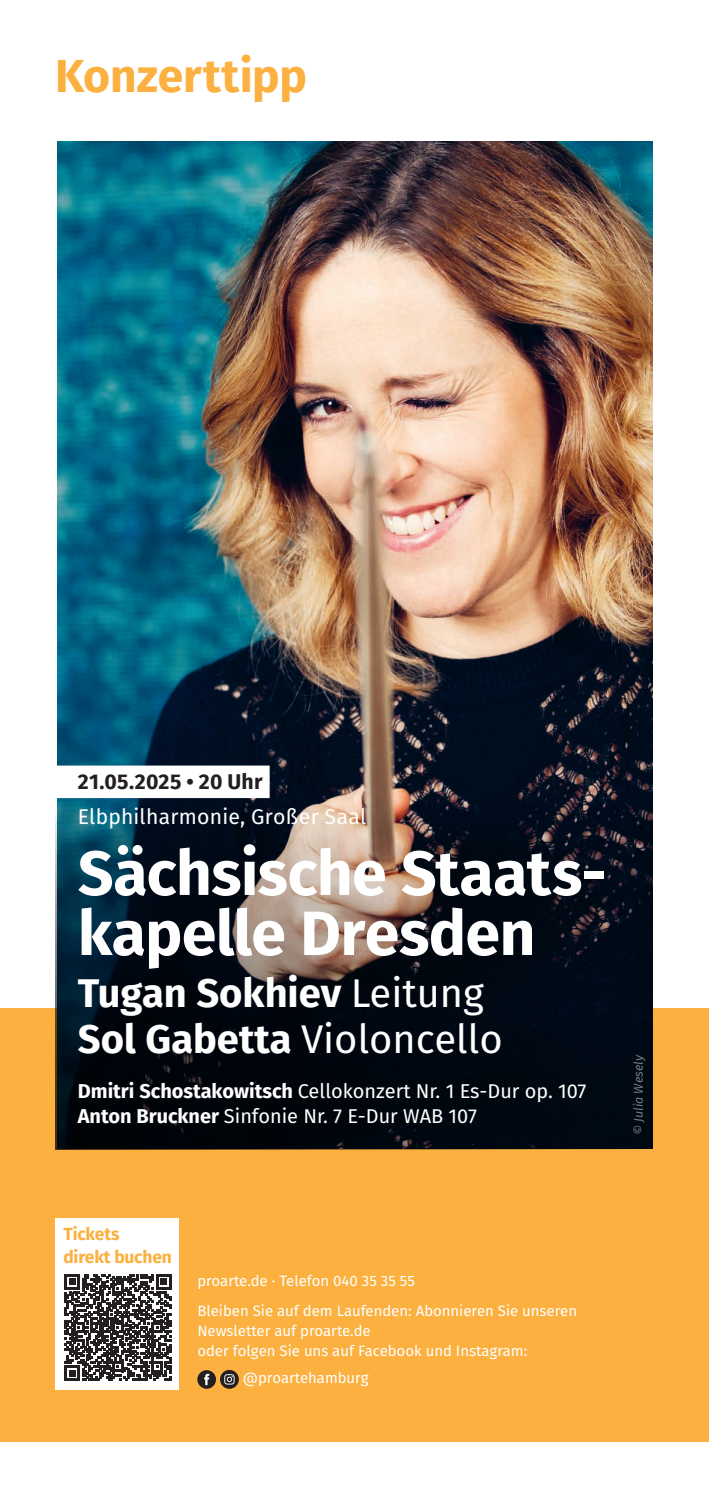
<style>
.page{position:relative;width:709px;height:1489px;background:#fff}
.page>*{position:absolute;margin:0;border:0;box-sizing:border-box;transform-origin:0 0}
.t1{font:700 62.5px/60px "Fira Sans";letter-spacing:-.01em;color:#fff}
.t2{font:700 46.25px "Fira Sans";color:#fbb03f}
.Konzerttipps_-_Werke{font:40px "Fira Sans";color:#fff}
.Konzerttipps_-_Werke-2{font:700 40px "Fira Sans";color:#fff}
.Spielstätte{font:21.25px "Fira Sans";letter-spacing:.01em;color:#fff}
.Datum_m_Balken{font:700 21.25px "Fira Sans";letter-spacing:.01em;color:#231f20}
.Konzerttipps_-_Werke-3{font:20px "Fira Sans";color:#fff}
.t3{font:700 17.5px/22.5px "Fira Sans";letter-spacing:-.01em;color:#fbb03f}
.t4{font:15px "Fira Sans";color:#fff}
.Fotocredit{font:italic 12.5px "Fira Sans";color:#7a7c7f}
.s1{font-weight:400}
.s2{font-weight:700}
</style>
<div class="page">
<div style="left:0;top:1008px;width:708px;height:433px;background:#fbb03f"></div>
<img style="left:58px;top:142px;width:594px;height:1006px">
<svg style="left:197px;top:1369px;width:19px;height:19px"></svg>
<svg style="left:204px;top:1373px;width:5px;height:11px"></svg>
<svg style="left:220px;top:1369px;width:19px;height:19px"></svg>
<svg style="left:224px;top:1373px;width:10px;height:11px"></svg>
<div style="left:55px;top:1217px;width:124px;height:172px;background:#fff"></div>
<svg style="left:65px;top:1274px;width:106px;height:106px"></svg>
<svg style="left:55px;top:805px;width:596px;height:344px;background:#181d25"></svg>
<div style="left:57px;top:765px;width:213px;height:33px;background:#fff"></div>
<p class="t2" style="left:55px;top:37px;width:253px">Konzerttipp</p>
<p class="Datum_m_Balken" style="left:78px;top:763px;width:186px">21.05.2025 • 20 Uhr</p>
<p class="Spielstätte" style="left:78px;top:800px;width:290px">Elbphilharmonie, Großer Saal</p>
<p class="t1" style="left:78px;top:838px;width:530px">Sächsische Staats&shy;kapelle Dresden</p>
<p class="Konzerttipps_-_Werke-2" style="left:78px;top:959px;width:407px">Tugan Sokhiev <span class="s1">Leitung</span></p>
<p class="Konzerttipps_-_Werke" style="left:78px;top:1008px;width:426px"><span class="s2">Sol Gabetta</span> Violoncello</p>
<p class="Konzerttipps_-_Werke-3" style="left:78px;top:1075px;width:510px"><span class="s2">Dmitri Schostakowitsch</span> Cellokonzert Nr. 1 Es-Dur op. 107</p>
<p class="Konzerttipps_-_Werke-3" style="left:78px;top:1100px;width:400px"><span class="s2">Anton Bruckner</span> Sinfonie Nr. 7 E-Dur WAB 107</p>
<p class="Fotocredit" style="left:629px;top:1135px;width:82px;rotate:-90deg">© Julia Wesely</p>
<p class="t3" style="left:63px;top:1221px;width:110px">Tickets<br>direkt buchen</p>
<p class="t4" style="left:197px;top:1269px;width:219px">proarte.de · Telefon 040 35 35 55</p>
<p class="t4" style="left:197px;top:1299px;width:381px">Bleiben Sie auf dem Laufenden: Abonnieren Sie unseren</p>
<p class="t4" style="left:197px;top:1319px;width:175px">Newsletter auf proarte.de</p>
<p class="t4" style="left:197px;top:1339px;width:331px">oder folgen Sie uns auf Facebook und Instagram:</p>
<p class="t4" style="left:243px;top:1365px;width:127px">@proartehamburg</p>
</div>
